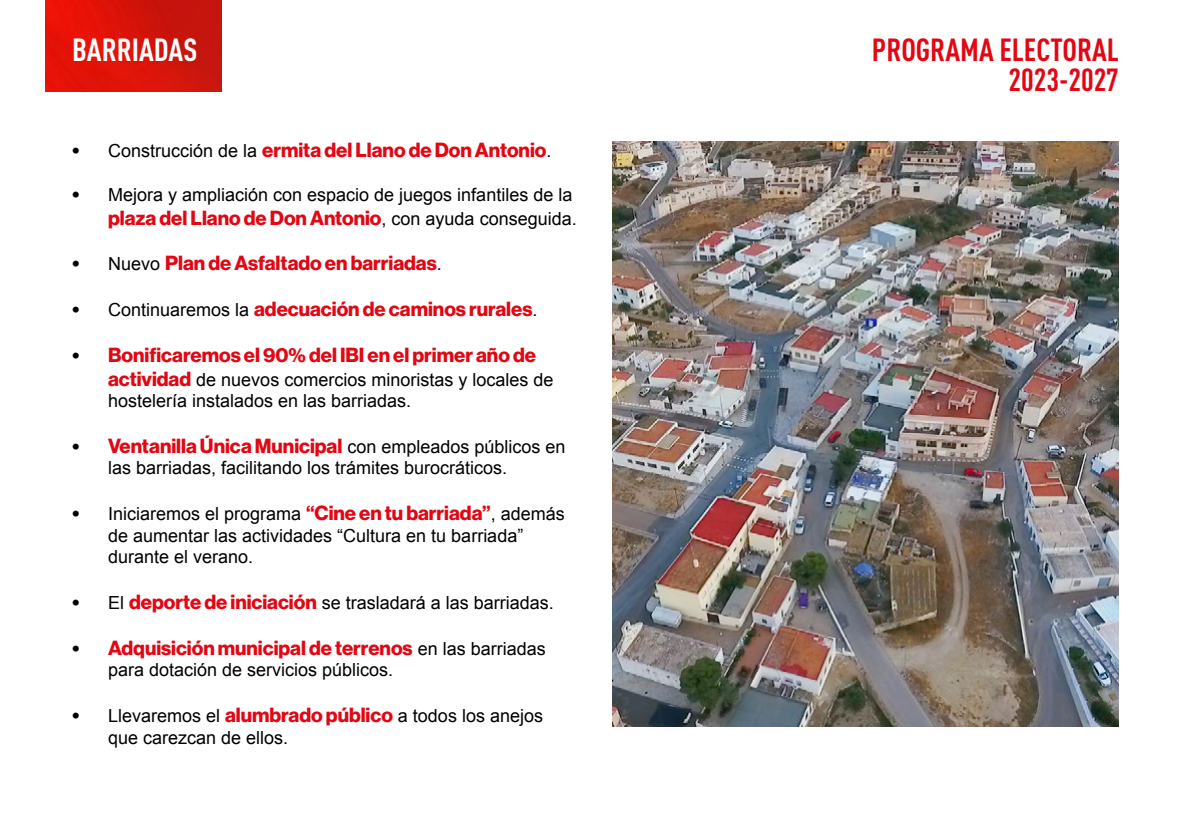
<style>
.page{position:relative;width:1191px;height:840px;background:#fff}
.page>*{position:absolute;margin:0;border:0;box-sizing:border-box;transform-origin:0 0}
.t1{font:700 31.6px/30.6px "DIN Cond";color:#e30613;text-align:right}
.t2{font:700 31.6px "DIN Cond";color:#fff}
.t3{font:20px "N Haas Grotesk DS Pro 75 Bd";color:#e30613}
.t4{font:18px/21.6px "Arial";color:#000}
.s1{color:#000}
.s2{font-family:"Arial";font-size:18px;color:#000}
.s3{font-family:"N Haas Grotesk DS Pro 75 Bd";font-size:20px}
.s4{font-family:"N Haas Grotesk DS Pro 75 Bd";font-size:20px;color:#e30613}
</style>
<div class="page">
<img style="left:45px;top:0;width:176px;height:92px">
<img style="left:612px;top:142px;width:507px;height:584px">
<h1 class="t2" style="left:72px;top:30px;width:127px">BARRIADAS</h1>
<p class="t3" style="left:72px;top:138px;width:481px"><span class="s1">•</span> <span class="s2">Construcción de la</span> ermita del Llano de Don Antonio<span class="s2">.</span></p>
<p class="t4" style="left:72px;top:183px;width:502px"><span class="s3">•</span> Mejora y ampliación con espacio de juegos infantiles de la</p>
<p class="t3" style="left:108px;top:206px;width:470px">plaza del Llano de Don Antonio<span class="s2">, con ayuda conseguida.</span></p>
<p class="t3" style="left:72px;top:251px;width:371px"><span class="s1">•</span> <span class="s2">Nuevo</span> Plan de Asfaltado en barriadas<span class="s2">.</span></p>
<p class="t3" style="left:72px;top:297px;width:467px"><span class="s1">•</span> <span class="s2">Continuaremos la</span> adecuación de caminos rurales<span class="s2">.</span></p>
<p class="t3" style="left:72px;top:342px;width:465px"><span class="s1">•</span> Bonificaremos el 90% del IBI en el primer año de</p>
<p class="t4" style="left:108px;top:368px;width:447px"><span class="s4">actividad</span> de nuevos comercios minoristas y locales de hostelería instalados en las barriadas.</p>
<p class="t3" style="left:72px;top:434px;width:495px"><span class="s1">•</span> Ventanilla Única Municipal <span class="s2">con empleados públicos en</span></p>
<p class="t4" style="left:108px;top:457px;width:401px">las barriadas, facilitando los trámites burocráticos.</p>
<p class="t4" style="left:108px;top:503px;width:458px;text-indent:-36px"><span class="s3">•</span> Iniciaremos el programa <span class="s4">“Cine en tu barriada”</span>, además de aumentar las actividades “Cultura en tu barriada” durante el verano.</p>
<p class="t4" style="left:72px;top:591px;width:483px"><span class="s3">•</span> El <span class="s4">deporte de iniciación</span> se trasladará a las barriadas.</p>
<p class="t3" style="left:72px;top:635px;width:475px"><span class="s1">•</span> Adquisición municipal de terrenos <span class="s2">en las barriadas</span></p>
<p class="t4" style="left:108px;top:659px;width:287px">para dotación de servicios públicos.</p>
<p class="t4" style="left:108px;top:704px;width:436px;text-indent:-36px"><span class="s3">•</span> Llevaremos el <span class="s4">alumbrado público</span> a todos los anejos que carezcan de ellos.</p>
<h1 class="t1" style="left:872px;top:33px;width:248px">PROGRAMA ELECTORAL<br>2023-2027</h1>
</div>
